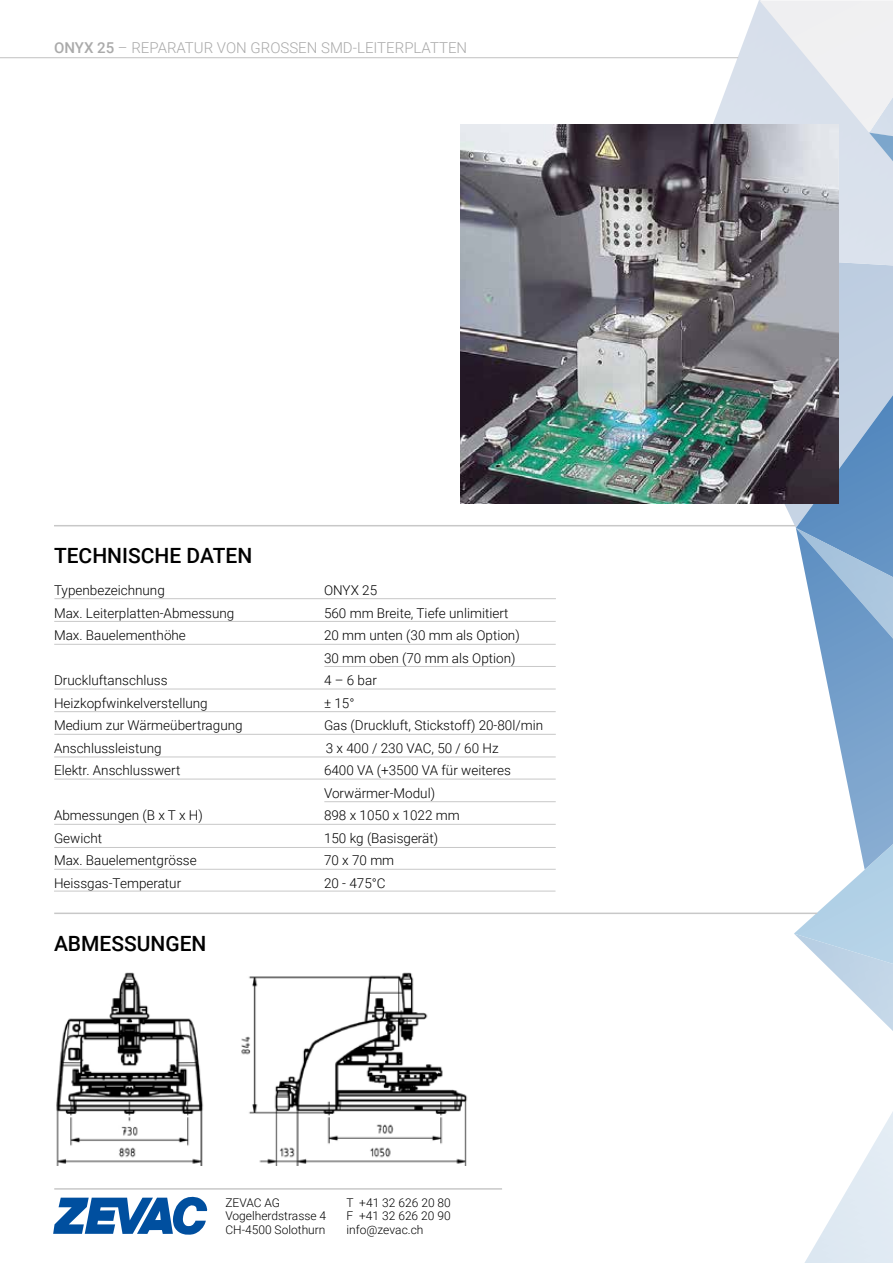
<style>
.page{position:relative;width:893px;height:1263px;background:#fff}
.page>*{position:absolute;margin:0;border:0;box-sizing:border-box;transform-origin:0 0}
.t1{font:500 21px "Roboto";color:#000}
.t2{font:300 15px "Roboto";color:#aaa}
.t3{font:300 13.5px/22.5px "Roboto";color:#000}
.t4{font:300 12px/13.5px "Roboto";color:#000}
.s1{font-weight:500}
</style>
<div class="page">
<svg style="left:665px;top:58px;width:68px;height:66px"></svg>
<svg style="left:733px;top:0;width:160px;height:1263px"></svg>
<hr style="left:0;top:57px;width:738px;height:1px;background:#c8c8c8">
<svg style="left:53px;top:1196px;width:154px;height:39px"></svg>
<hr style="left:54px;top:1188px;width:448px;height:2px;background:#c8c8c8">
<img style="left:56px;top:972px;width:412px;height:193px">
<hr style="left:54px;top:598px;width:502px;height:1px;background:#c8c8c8">
<hr style="left:54px;top:621px;width:502px;height:1px;background:#c8c8c8">
<hr style="left:54px;top:644px;width:502px;height:1px;background:#c8c8c8">
<hr style="left:54px;top:689px;width:502px;height:1px;background:#c8c8c8">
<hr style="left:54px;top:711px;width:502px;height:1px;background:#c8c8c8">
<hr style="left:54px;top:734px;width:502px;height:1px;background:#c8c8c8">
<hr style="left:54px;top:757px;width:502px;height:1px;background:#c8c8c8">
<hr style="left:54px;top:779px;width:502px;height:1px;background:#c8c8c8">
<hr style="left:54px;top:824px;width:502px;height:1px;background:#c8c8c8">
<hr style="left:54px;top:869px;width:502px;height:1px;background:#c8c8c8">
<hr style="left:54px;top:847px;width:502px;height:1px;background:#c8c8c8">
<hr style="left:324px;top:801px;width:232px;height:1px;background:#c8c8c8">
<hr style="left:324px;top:666px;width:232px;height:1px;background:#c8c8c8">
<hr style="left:54px;top:912px;width:763px;height:2px;background:#c8c8c8">
<hr style="left:54px;top:525px;width:741px;height:1px;background:#c8c8c8">
<img style="left:460px;top:124px;width:379px;height:380px">
<hr style="left:54px;top:891px;width:501px;height:1px;background:#c8c8c8">
<p class="t2" style="left:54px;top:37px;width:415px"><span class="s1">ONYX 25</span> – REPARATUR VON GROSSEN SMD-LEITERPLATTEN</p>
<h1 class="t1" style="left:54px;top:541px;width:200px">TECHNISCHE DATEN</h1>
<p class="t3" style="left:54px;top:579px;width:112px">Typenbezeichnung</p>
<p class="t3" style="left:324px;top:579px;width:55px">ONYX 25</p>
<p class="t3" style="left:54px;top:601px;width:182px">Max. Leiterplatten-Abmessung</p>
<p class="t3" style="left:324px;top:601px;width:186px">560 mm Breite, Tiefe unlimitiert</p>
<p class="t3" style="left:54px;top:624px;width:133px">Max. Bauelementhöhe</p>
<p class="t3" style="left:324px;top:624px;width:197px">20 mm unten (30 mm als Option)<br>30 mm oben (70 mm als Option)</p>
<p class="t3" style="left:54px;top:669px;width:115px">Druckluftanschluss</p>
<p class="t3" style="left:324px;top:669px;width:54px">4 – 6 bar</p>
<p class="t3" style="left:54px;top:691px;width:155px">Heizkopfwinkelverstellung</p>
<p class="t3" style="left:324px;top:691px;width:32px">± 15°</p>
<p class="t3" style="left:54px;top:714px;width:190px">Medium zur Wärmeübertragung</p>
<p class="t3" style="left:324px;top:714px;width:221px">Gas (Druckluft, Stickstoff) 20-80l/min</p>
<p class="t3" style="left:54px;top:736px;width:109px">Anschlussleistung</p>
<p class="t3" style="left:326px;top:736px;width:174px">3 x 400 / 230 VAC, 50 / 60 Hz</p>
<p class="t3" style="left:54px;top:759px;width:128px">Elektr. Anschlusswert</p>
<p class="t3" style="left:324px;top:759px;width:188px">6400 VA (+3500 VA für weiteres<br>Vorwärmer-Modul)</p>
<p class="t3" style="left:54px;top:804px;width:150px">Abmessungen (B x T x H)</p>
<p class="t3" style="left:324px;top:804px;width:137px">898 x 1050 x 1022 mm</p>
<p class="t3" style="left:54px;top:826px;width:50px">Gewicht</p>
<p class="t3" style="left:324px;top:826px;width:116px">150 kg (Basisgerät)</p>
<p class="t3" style="left:54px;top:849px;width:144px">Max. Bauelementgrösse</p>
<p class="t3" style="left:324px;top:849px;width:72px">70 x 70 mm</p>
<p class="t3" style="left:54px;top:871px;width:129px">Heissgas-Temperatur</p>
<p class="t3" style="left:324px;top:871px;width:63px">20 - 475°C</p>
<h1 class="t1" style="left:54px;top:929px;width:154px">ABMESSUNGEN</h1>
<p class="t4" style="left:225px;top:1195px;width:102px">ZEVAC AG<br>Vogelherdstrasse 4<br>CH-4500 Solothurn</p>
<p class="t4" style="left:347px;top:1195px;width:106px;text-align:justify">T +41 32 626 20 80<br>F +41 32 626 20 90 info@zevac.ch</p>
</div>
